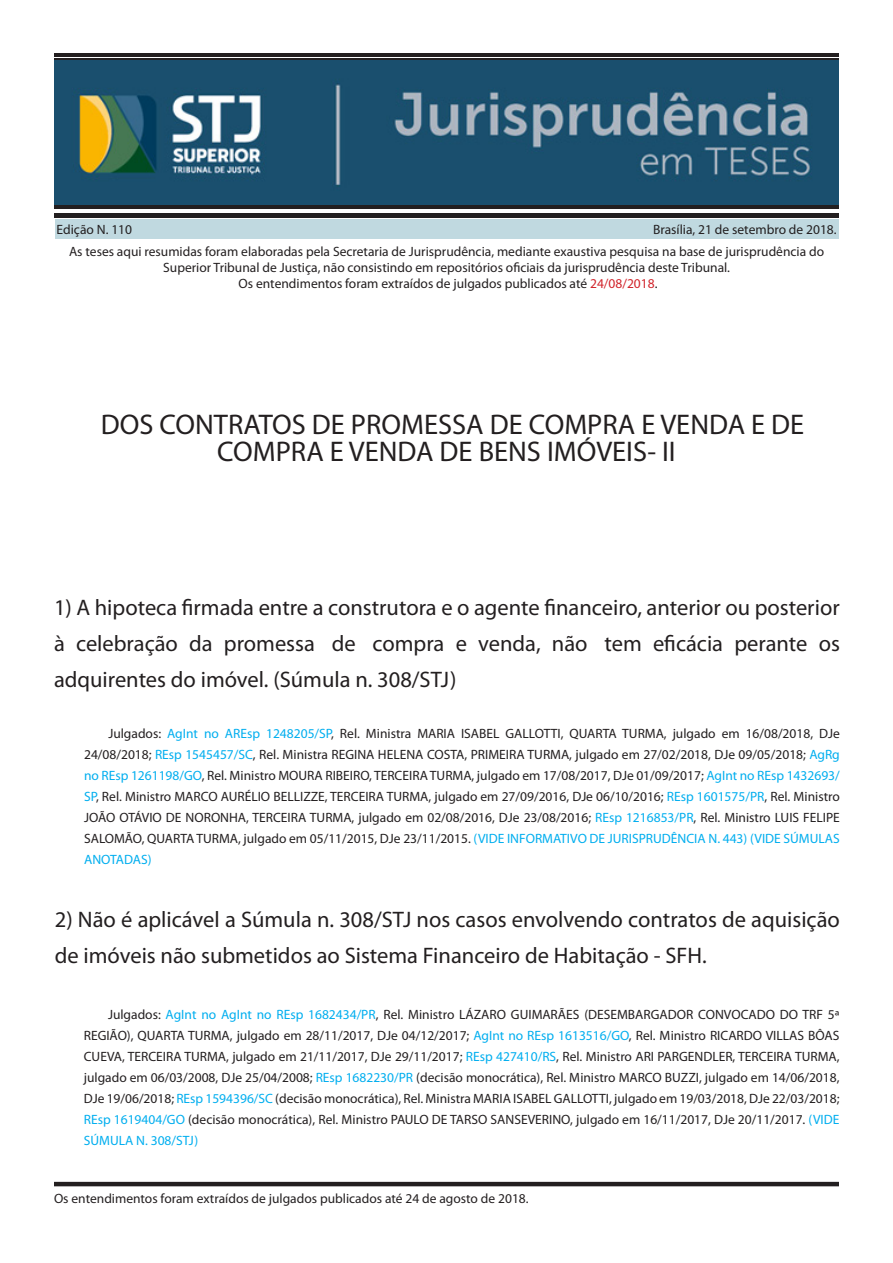
<style>
.page{position:relative;width:893px;height:1263px;background:#fff}
.page>*{position:absolute;margin:0;border:0;box-sizing:border-box;transform-origin:0 0}
.t1{font:28.5px/27px "Myriad Pro";color:#231f20;text-align:center}
.t2{font:22.5px/36px "Myriad Pro";color:#231f20;text-align:justify}
.t3{font:13.5px/21px "Myriad Pro";color:#231f20;text-align:justify}
.s1{color:#d1232a}
.s2{color:#00aeef}
</style>
<div class="page">
<hr style="left:54px;top:1182px;width:785px;height:4px;background:#231f20">
<hr style="left:54px;top:58px;width:785px;height:3px;background:#231f20">
<hr style="left:54px;top:205px;width:785px;height:3px;background:#231f20">
<hr style="left:54px;top:53px;width:785px;height:3px;background:#231f20">
<hr style="left:54px;top:214px;width:785px;height:4px;background:#231f20">
<div style="left:55px;top:219px;width:783px;height:19px;background:#c0d9e0"></div>
<img style="left:54px;top:61px;width:785px;height:144px">
<p class="t3" style="left:57px;top:218px;width:77px">Edição N. 110</p>
<p class="t3" style="left:653px;top:218px;width:185px">Brasília, 21 de setembro de 2018.</p>
<p class="t3" style="left:69px;top:243px;width:756px;line-height:16.2px;text-align:center">As teses aqui resumidas foram elaboradas pela Secretaria de Jurisprudência, mediante exaustiva pesquisa na base de jurisprudência do<br>Superior Tribunal de Justiça, não consistindo em repositórios oficiais da jurisprudência deste Tribunal.</p>
<p class="t3" style="left:239px;top:273px;width:420px">Os entendimentos foram extraídos de julgados publicados até <span class="s1">24/08/2018</span>.</p>
<p class="t1" style="left:101px;top:410px;width:705px">DOS CONTRATOS DE PROMESSA DE COMPRA E VENDA E DE<br>COMPRA E VENDA DE BENS IMÓVEIS- II</p>
<p class="t2" style="left:54px;top:589px;width:787px">1) A hipoteca firmada entre a construtora e o agente financeiro, anterior ou posterior à celebração da promessa de compra e venda, não tem eficácia perante os adquirentes do imóvel. (Súmula n. 308/STJ)</p>
<p class="t3" style="left:84px;top:723px;width:757px;text-indent:24px">Julgados: <span class="s2">AgInt no AREsp 1248205/SP</span>, Rel. Ministra MARIA ISABEL GALLOTTI, QUARTA TURMA, julgado em 16/08/2018, DJe 24/08/2018; <span class="s2">REsp 1545457/SC</span>, Rel. Ministra REGINA HELENA COSTA, PRIMEIRA TURMA, julgado em 27/02/2018, DJe 09/05/2018; <span class="s2">AgRg no REsp 1261198/GO</span>, Rel. Ministro MOURA RIBEIRO, TERCEIRA TURMA, julgado em 17/08/2017, DJe 01/09/2017; <span class="s2">AgInt no REsp 1432693/ SP</span>, Rel. Ministro MARCO AURÉLIO BELLIZZE, TERCEIRA TURMA, julgado em 27/09/2016, DJe 06/10/2016; <span class="s2">REsp 1601575/PR</span>, Rel. Ministro JOÃO OTÁVIO DE NORONHA, TERCEIRA TURMA, julgado em 02/08/2016, DJe 23/08/2016; <span class="s2">REsp 1216853/PR</span>, Rel. Ministro LUIS FELIPE SALOMÃO, QUARTA TURMA, julgado em 05/11/2015, DJe 23/11/2015. <span class="s2">(VIDE INFORMATIVO DE JURISPRUDÊNCIA N. 443) (VIDE SÚMULAS ANOTADAS)</span></p>
<p class="t2" style="left:55px;top:901px;width:786px">2) Não é aplicável a Súmula n. 308/STJ nos casos envolvendo contratos de aquisição de imóveis não submetidos ao Sistema Financeiro de Habitação - SFH.</p>
<p class="t3" style="left:84px;top:1004px;width:757px;text-indent:24px">Julgados: <span class="s2">AgInt no AgInt no REsp 1682434/PR</span>, Rel. Ministro LÁZARO GUIMARÃES (DESEMBARGADOR CONVOCADO DO TRF 5ª REGIÃO), QUARTA TURMA, julgado em 28/11/2017, DJe 04/12/2017; <span class="s2">AgInt no REsp 1613516/GO</span>, Rel. Ministro RICARDO VILLAS BÔAS CUEVA, TERCEIRA TURMA, julgado em 21/11/2017, DJe 29/11/2017; <span class="s2">REsp 427410/RS</span>, Rel. Ministro ARI PARGENDLER, TERCEIRA TURMA, julgado em 06/03/2008, DJe 25/04/2008; <span class="s2">REsp 1682230/PR</span> (decisão monocrática), Rel. Ministro MARCO BUZZI, julgado em 14/06/2018, DJe 19/06/2018; <span class="s2">REsp 1594396/SC</span> (decisão monocrática), Rel. Ministra MARIA ISABEL GALLOTTI, julgado em 19/03/2018, DJe 22/03/2018;</p>
<p class="t3" style="left:84px;top:1109px;width:757px"><span class="s2">REsp 1619404/GO</span> (decisão monocrática), Rel. Ministro PAULO DE TARSO SANSEVERINO, julgado em 16/11/2017, DJe 20/11/2017. <span class="s2">(VIDE<br>SÚMULA N. 308/STJ)</span></p>
<p class="t3" style="left:54px;top:1187px;width:476px">Os entendimentos foram extraídos de julgados publicados até 24 de agosto de 2018.</p>
</div>
